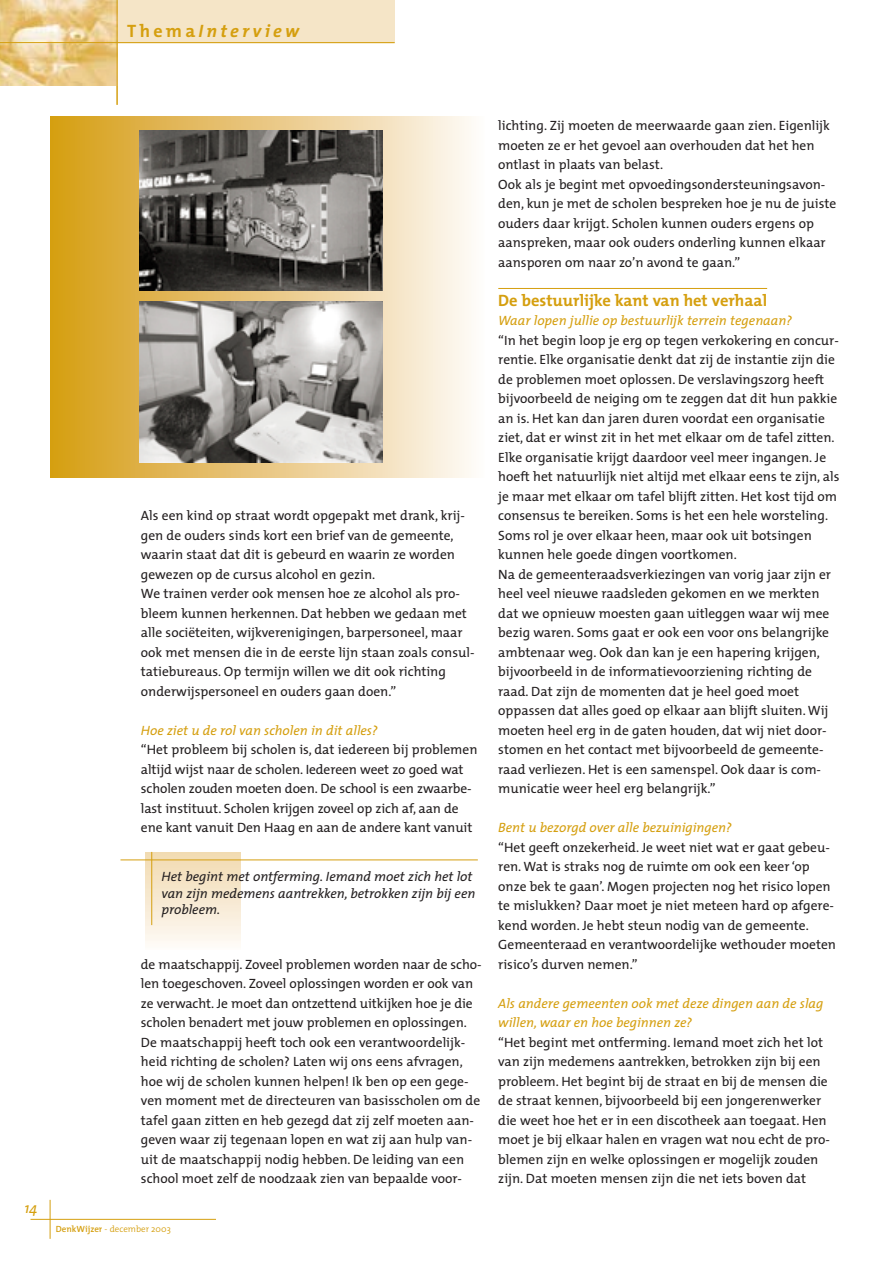
<style>
.page{position:relative;width:893px;height:1263px;background:#fff}
.page>*{position:absolute;margin:0;border:0;box-sizing:border-box;transform-origin:0 0}
.t1{font:italic 700 18px "The Mix";letter-spacing:.175em;color:#d59f0f}
.t2{font:700 18px "The Mix";letter-spacing:.18em;color:#d59f0f}
.t3{font:700 16.5px "The Mix";color:#d59f0f}
.t4{font:italic 15px "The Mix";color:#d59f0f}
.t5{font:13.5px/19.5px "The Mix";color:#231f20}
.t6{font:italic 13.5px/19.5px "The Mix";color:#d59f0f}
.t7{font:italic 13.5px/16.2px "The Mix";color:#231f20}
.t8{font:300 9px "The Mix";color:#d59f0f}
.s1{font-style:normal}
.s2{font-weight:600}
</style>
<div class="page">
<div style="left:50px;top:116px;width:434px;height:362px;background:linear-gradient(to right,#ca9413,#f6f1f3)"></div>
<div style="left:109px;top:0;width:285px;height:43px;background:#f5e5c7"></div>
<img style="left:0;top:0;width:117px;height:85px">
<hr style="left:0;top:42px;width:394px;height:1px;background:#d59f0f">
<hr style="left:117px;top:0;width:1px;height:105px;background:#d59f0f">
<hr style="left:50px;top:1200px;width:1px;height:39px;background:#d59f0f">
<hr style="left:30px;top:1219px;width:186px;height:1px;background:#d59f0f">
<hr style="left:498px;top:288px;width:269px;height:1px;background:#d59f0f">
<img style="left:139px;top:302px;width:244px;height:160px">
<img style="left:139px;top:131px;width:244px;height:159px">
<div style="left:145px;top:852px;width:95px;height:97px;background:linear-gradient(to bottom,#f1dab0,#fdfaf6)"></div>
<hr style="left:120px;top:860px;width:358px;height:1px;background:#d59f0f">
<hr style="left:151px;top:852px;width:1px;height:73px;background:#d59f0f">
<h1 class="t1" style="left:127px;top:24px;width:173px"><span class="s1">Thema</span>Interview</h1>
<h1 class="t2" style="left:127px;top:24px;width:155px">Rubrieksnaam</h1>
<p class="t4" style="left:24px;top:1202px;width:15px">14</p>
<p class="t5" style="left:141px;top:507px;width:335px">Als een kind op straat wordt opgepakt met drank, krij&shy;gen de ouders sinds kort een brief van de gemeente, waarin staat dat dit is gebeurd en waarin ze worden gewezen op de cursus alcohol en gezin.<br>We trainen verder ook mensen hoe ze alcohol als pro&shy;bleem kunnen herkennen. Dat hebben we gedaan met alle sociëteiten, wijkverenigingen, barpersoneel, maar ook met mensen die in de eerste lijn staan zoals consul&shy;tatiebureaus. Op termijn willen we dit ook richting onderwijspersoneel en ouders gaan doen.”</p>
<p class="t6" style="left:141px;top:722px;width:238px">Hoe ziet u de rol van scholen in dit alles?</p>
<p class="t5" style="left:141px;top:741px;width:338px">“Het probleem bij scholen is, dat iedereen bij problemen altijd wijst naar de scholen. Iedereen weet zo goed wat scholen zouden moeten doen. De school is een zwaarbe&shy;last instituut. Scholen krijgen zoveel op zich af, aan de ene kant vanuit Den Haag en aan de andere kant vanuit</p>
<p class="t7" style="left:161px;top:870px;width:315px">Het begint met ontferming. Iemand moet zich het lot van zijn medemens aantrekken, betrokken zijn bij een probleem.</p>
<p class="t5" style="left:141px;top:956px;width:342px">de maatschappij. Zoveel problemen worden naar de scho&shy;len toegeschoven. Zoveel oplossingen worden er ook van ze verwacht. Je moet dan ontzettend uitkijken hoe je die scholen benadert met jouw problemen en oplossingen.<br>De maatschappij heeft toch ook een verantwoordelijk&shy;heid richting de scholen? Laten wij ons eens afvragen, hoe wij de scholen kunnen helpen! Ik ben op een gege&shy;ven moment met de directeuren van basisscholen om de tafel gaan zitten en heb gezegd dat zij zelf moeten aan&shy;geven waar zij tegenaan lopen en wat zij aan hulp van&shy;uit de maatschappij nodig hebben. De leiding van een school moet zelf de noodzaak zien van bepaalde voor-</p>
<p class="t8" style="left:56px;top:1226px;width:116px"><span class="s2">DenkWijzer</span> - december 2003</p>
<p class="t5" style="left:498px;top:117px;width:339px">lichting. Zij moeten de meerwaarde gaan zien. Eigenlijk moeten ze er het gevoel aan overhouden dat het hen ontlast in plaats van belast.<br>Ook als je begint met opvoedingsondersteuningsavon&shy;den, kun je met de scholen bespreken hoe je nu de juiste ouders daar krijgt. Scholen kunnen ouders ergens op aanspreken, maar ook ouders onderling kunnen elkaar aansporen om naar zo’n avond te gaan.”</p>
<p class="t3" style="left:498px;top:294px;width:270px">De bestuurlijke kant van het verhaal</p>
<p class="t6" style="left:498px;top:312px;width:295px">Waar lopen jullie op bestuurlijk terrein tegenaan?</p>
<p class="t5" style="left:498px;top:332px;width:343px">“In het begin loop je erg op tegen verkokering en concur&shy;rentie. Elke organisatie denkt dat zij de instantie zijn die de problemen moet oplossen. De verslavingszorg heeft bijvoorbeeld de neiging om te zeggen dat dit hun pakkie an is. Het kan dan jaren duren voordat een organisatie ziet, dat er winst zit in het met elkaar om de tafel zitten.<br>Elke organisatie krijgt daardoor veel meer ingangen. Je hoeft het natuurlijk niet altijd met elkaar eens te zijn, als je maar met elkaar om tafel blijft zitten. Het kost tijd om consensus te bereiken. Soms is het een hele worsteling.<br>Soms rol je over elkaar heen, maar ook uit botsingen kunnen hele goede dingen voortkomen.<br>Na de gemeenteraadsverkiezingen van vorig jaar zijn er heel veel nieuwe raadsleden gekomen en we merkten dat we opnieuw moesten gaan uitleggen waar wij mee bezig waren. Soms gaat er ook een voor ons belangrijke ambtenaar weg. Ook dan kan je een hapering krijgen, bijvoorbeeld in de informatievoorziening richting de raad. Dat zijn de momenten dat je heel goed moet oppassen dat alles goed op elkaar aan blijft sluiten. Wij moeten heel erg in de gaten houden, dat wij niet door&shy;stomen en het contact met bijvoorbeeld de gemeente&shy;raad verliezen. Het is een samenspel. Ook daar is com&shy;municatie weer heel erg belangrijk.”</p>
<p class="t6" style="left:498px;top:819px;width:235px">Bent u bezorgd over alle bezuinigingen?</p>
<p class="t5" style="left:498px;top:839px;width:339px">“Het geeft onzekerheid. Je weet niet wat er gaat gebeu&shy;ren. Wat is straks nog de ruimte om ook een keer ‘op onze bek te gaan’. Mogen projecten nog het risico lopen te mislukken? Daar moet je niet meteen hard op afgere&shy;kend worden. Je hebt steun nodig van de gemeente.<br>Gemeenteraad en verantwoordelijke wethouder moeten risico’s durven nemen.”</p>
<p class="t6" style="left:498px;top:995px;width:326px">Als andere gemeenten ook met deze dingen aan de slag willen, waar en hoe beginnen ze?</p>
<p class="t5" style="left:498px;top:1034px;width:333px">“Het begint met ontferming. Iemand moet zich het lot van zijn medemens aantrekken, betrokken zijn bij een probleem. Het begint bij de straat en bij de mensen die de straat kennen, bijvoorbeeld bij een jongerenwerker die weet hoe het er in een discotheek aan toegaat. Hen moet je bij elkaar halen en vragen wat nou echt de pro&shy;blemen zijn en welke oplossingen er mogelijk zouden zijn. Dat moeten mensen zijn die net iets boven dat</p>
</div>
